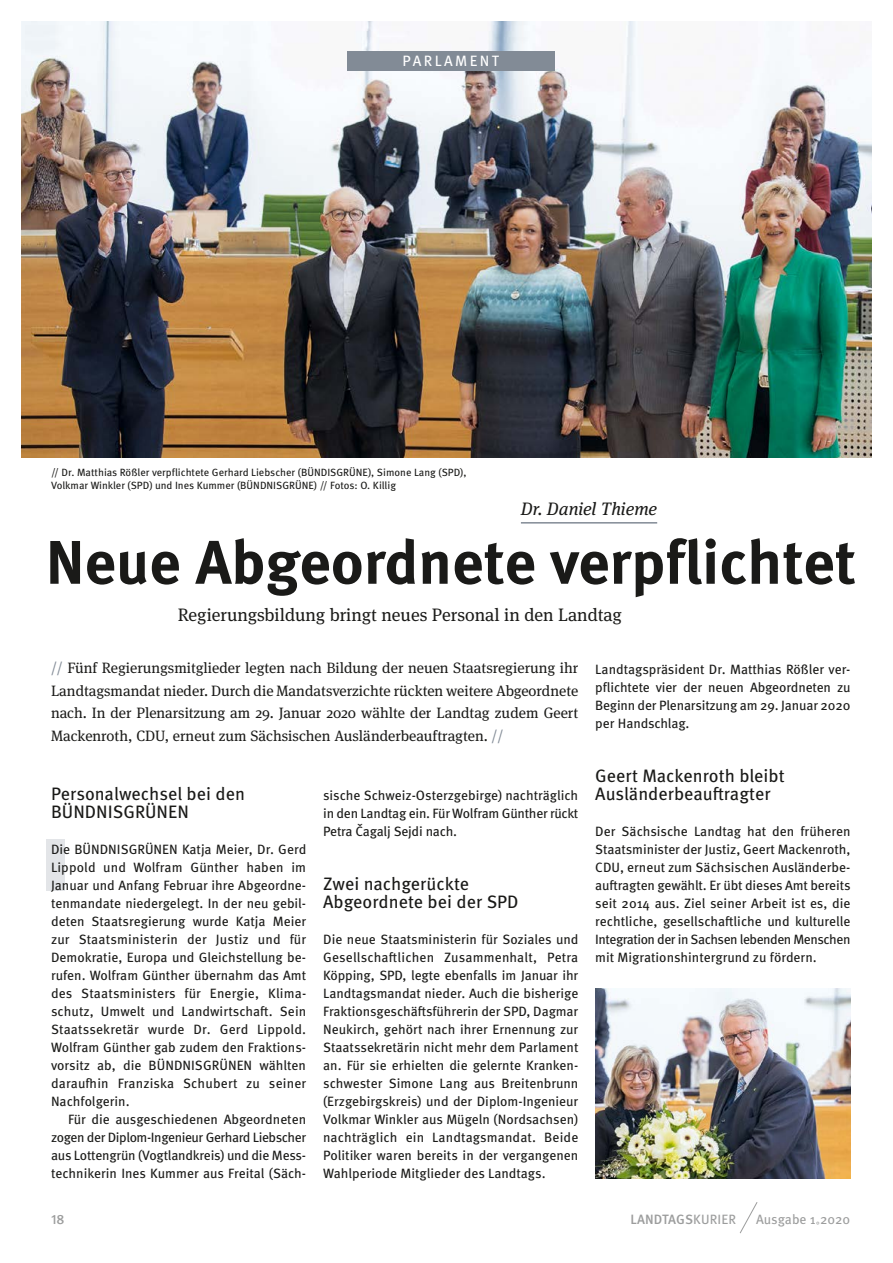
<style>
.page{position:relative;width:893px;height:1263px;background:#fff}
.page>*{position:absolute;margin:0;border:0;box-sizing:border-box;transform-origin:0 0}
.t1{font:700 61.5px "Meta Pro";letter-spacing:-.005em;color:#1a1a18}
.t2{font:18px/18px "Meta Pro";color:#1a1a18}
.t3{font:18px "Meta Serif Pro";color:#1a1a18}
.t4{font:italic 18px "Meta Serif Pro";color:#1a1a18}
.t5{font:15px/22.5px "Meta Serif Pro";color:#1a1a18;text-align:justify}
.t6{font:15px "Meta Pro";letter-spacing:.16em;color:#fff}
.t7{font:13.5px/18px "Meta Pro";letter-spacing:-.005em;color:#1a1a18;text-align:justify}
.t8{font:500 13.5px "Meta Pro";letter-spacing:.01em;color:#9c9d9d}
.t9{font:13.5px "Meta Pro";color:#9c9d9d}
.t10{font:10.5px/13.5px "Meta Pro";color:#1a1a18}
.s1{color:#828b96}
.s2{font-weight:400}
</style>
<div class="page">
<div style="left:46px;top:839px;width:18px;height:51px;background:#e3e5e8"></div>
<img style="left:21px;top:21px;width:851px;height:437px">
<hr style="left:521px;top:522px;width:136px;height:2px;background:#828b96">
<img style="left:595px;top:989px;width:255px;height:189px">
<svg style="left:739px;top:1202px;width:19px;height:32px"></svg>
<div style="left:347px;top:51px;width:207px;height:20px;background:#828b96"></div>
<p class="t6" style="left:403px;top:49px;width:98px">PARLAMENT</p>
<p class="t10" style="left:51px;top:465px;width:417px">// Dr. Matthias Rößler verpflichtete Gerhard Liebscher (BÜNDISGRÜNE), Simone Lang (SPD),<br>Volkmar Winkler (SPD) und Ines Kummer (BÜNDNISGRÜNE) // Fotos: O. Killig</p>
<h2 class="t4" style="left:521px;top:496px;width:138px">Dr. Daniel Thieme</h2>
<h1 class="t1" style="left:46px;top:514px;width:812px">Neue Abgeordnete verpflichtet</h1>
<h2 class="t3" style="left:178px;top:602px;width:446px">Regierungsbildung bringt neues Personal in den Landtag</h2>
<p class="t5" style="left:51px;top:656px;width:529px"><span class="s1">//</span> Fünf Regierungsmitglieder legten nach Bildung der neuen Staatsregierung ihr Landtagsmandat nieder. Durch die Mandatsverzichte rückten weitere Abgeordnete nach. In der Plenarsitzung am 29. Januar 2020 wählte der Landtag zudem Geert Mackenroth, CDU, erneut zum Sächsischen Ausländerbeauftragten. <span class="s1">//</span></p>
<p class="t7" style="left:595px;top:659px;width:257px">Landtagspräsident Dr. Matthias Rößler ver&shy;pflichtete vier der neuen Abgeordneten zu Beginn der Plenarsitzung am 29. Januar 2020 per Handschlag.</p>
<h2 class="t2" style="left:595px;top:765px;width:191px">Geert Mackenroth bleibt<br>Ausländerbeauftragter</h2>
<p class="t7" style="left:595px;top:821px;width:257px">Der Sächsische Landtag hat den früheren Staatsminister der Justiz, Geert Mackenroth, CDU, erneut zum Sächsischen Ausländerbe&shy;auftragten gewählt. Er übt dieses Amt bereits seit 2014 aus. Ziel seiner Arbeit ist es, die rechtliche, gesellschaftliche und kulturelle Integration der in Sachsen lebenden Menschen mit Migrationshintergrund zu fördern.</p>
<h2 class="t2" style="left:51px;top:783px;width:195px">Personalwechsel bei den<br>BÜNDNISGRÜNEN</h2>
<p class="t7" style="left:51px;top:839px;width:257px">Die BÜNDNISGRÜNEN Katja Meier, Dr. Gerd Lippold und Wolfram Günther haben im Januar und Anfang Februar ihre Abgeordne&shy;tenmandate niedergelegt. In der neu gebil&shy;deten Staatsregierung wurde Katja Meier zur Staatsministerin der Justiz und für Demokratie, Europa und Gleichstellung be&shy;rufen. Wolfram Günther übernahm das Amt des Staatsministers für Energie, Klima&shy;schutz, Umwelt und Landwirtschaft. Sein Staatssekretär wurde Dr. Gerd Lippold.<br>Wolfram Günther gab zudem den Fraktions&shy;vorsitz ab, die BÜNDNISGRÜNEN wählten daraufhin Franziska Schubert zu seiner Nachfolgerin.</p>
<p class="t7" style="left:51px;top:1109px;width:257px;text-indent:17px">Für die ausgeschiedenen Abgeordneten zogen der Diplom-Ingenieur Gerhard Liebscher aus Lottengrün (Vogtlandkreis) und die Mess&shy;technikerin Ines Kummer aus Freital (Säch-</p>
<p class="t7" style="left:323px;top:785px;width:257px">sische Schweiz-Osterzgebirge) nachträglich in den Landtag ein. Für Wolfram Günther rückt Petra Čagalj Sejdi nach.</p>
<h2 class="t2" style="left:323px;top:873px;width:197px">Zwei nachgerückte<br>Abgeordnete bei der SPD</h2>
<p class="t7" style="left:323px;top:929px;width:257px">Die neue Staatsministerin für Soziales und Gesellschaftlichen Zusammenhalt, Petra Köpping, SPD, legte ebenfalls im Januar ihr Landtagsmandat nieder. Auch die bisherige Fraktionsgeschäftsführerin der SPD, Dagmar Neukirch, gehört nach ihrer Ernennung zur Staatssekretärin nicht mehr dem Parlament an. Für sie erhielten die gelernte Kranken&shy;schwester Simone Lang aus Breitenbrunn (Erzgebirgskreis) und der Diplom-Ingenieur Volkmar Winkler aus Mügeln (Nordsachsen) nachträglich ein Landtagsmandat. Beide Politiker waren bereits in der vergangenen Wahlperiode Mitglieder des Landtags.</p>
<p class="t8" style="left:51px;top:1209px;width:15px">18</p>
<p class="t8" style="left:630px;top:1209px;width:107px">LANDTAGS<span class="s2">KURIER</span></p>
<p class="t9" style="left:756px;top:1209px;width:96px">Ausgabe 1 2020</p>
<p class="t9" style="left:816px;top:1217px;width:6px">˚</p>
</div>
